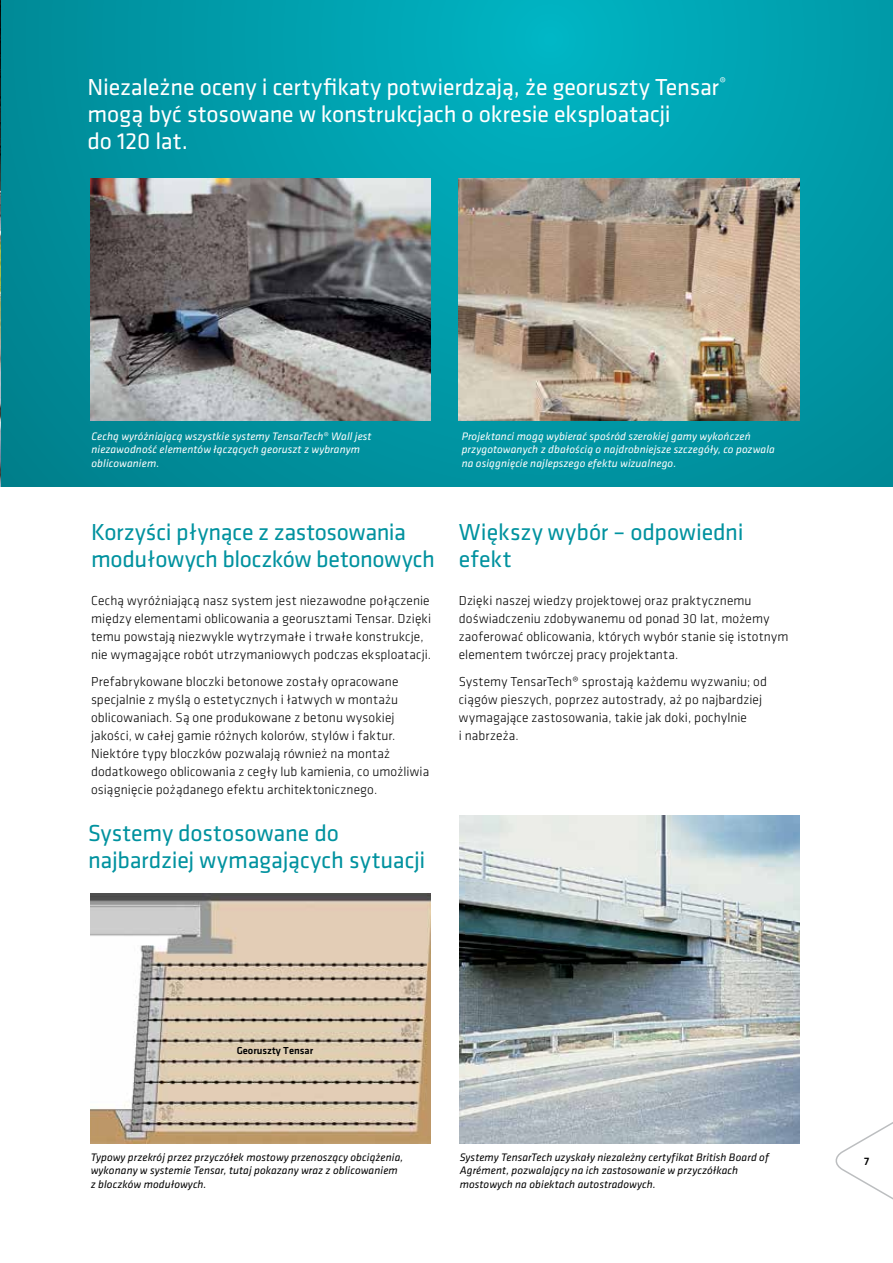
<style>
.page{position:relative;width:893px;height:1263px;background:#fff}
.page>*{position:absolute;margin:0;border:0;box-sizing:border-box;transform-origin:0 0}
.t1{font:24px/27px "Klavika";letter-spacing:-.01em;color:#00929f}
.t2{font:24px/27px "Klavika";letter-spacing:-.01em;color:#fff}
.t3{font:300 13.5px/18px "Klavika";letter-spacing:.01em;color:#000}
.t4{font:italic 11.25px/13.5px "Klavika";letter-spacing:.01em;color:#000}
.t5{font:italic 11.25px/13.5px "Klavika";letter-spacing:.01em;color:#fff}
.t6{font:500 11.25px "Klavika";color:#000}
.t7{font:500 10.5px "Klavika";color:#000}
</style>
<div class="page">
<img style="left:459px;top:815px;width:340px;height:328px">
<svg style="left:1px;top:0;width:892px;height:486px;background:#0099a7"></svg>
<img style="left:0;top:0;width:1px;height:486px">
<img style="left:91px;top:179px;width:340px;height:242px">
<img style="left:90px;top:894px;width:340px;height:249px">
<img style="left:459px;top:178px;width:340px;height:243px">
<svg style="left:835px;top:1122px;width:58px;height:78px"></svg>
<h1 class="t2" style="left:88px;top:73px;width:640px">Niezależne oceny i certyfikaty potwierdzają, że georuszty Tensar<sup>® </sup>mogą być stosowane w konstrukcjach o okresie eksploatacji<br>do 120 lat.</h1>
<p class="t5" style="left:91px;top:429px;width:282px">Cechą wyróżniającą wszystkie systemy TensarTech® Wall jest niezawodność elementów łączących georuszt z wybranym oblicowaniem.</p>
<h1 class="t1" style="left:91px;top:518px;width:345px">Korzyści płynące z zastosowania modułowych bloczków betonowych</h1>
<p class="t3" style="left:91px;top:592px;width:342px">Cechą wyróżniającą nasz system jest niezawodne połączenie między elementami oblicowania a georusztami Tensar. Dzięki temu powstają niezwykle wytrzymałe i trwałe konstrukcje, nie wymagające robót utrzymaniowych podczas eksploatacji.</p>
<p class="t3" style="left:91px;top:673px;width:340px">Prefabrykowane bloczki betonowe zostały opracowane specjalnie z myślą o estetycznych i łatwych w montażu oblicowaniach. Są one produkowane z betonu wysokiej jakości, w całej gamie różnych kolorów, stylów i faktur.<br>Niektóre typy bloczków pozwalają również na montaż dodatkowego oblicowania z cegły lub kamienia, co umożliwia osiągnięcie pożądanego efektu architektonicznego.</p>
<h1 class="t1" style="left:88px;top:819px;width:339px">Systemy dostosowane do najbardziej wymagających sytuacji</h1>
<p class="t5" style="left:462px;top:429px;width:315px">Projektanci mogą wybierać spośród szerokiej gamy wykończeń przygotowanych z dbałością o najdrobniejsze szczegóły, co pozwala na osiągnięcie najlepszego efektu wizualnego.</p>
<h1 class="t1" style="left:459px;top:518px;width:286px">Większy wybór – odpowiedni efekt</h1>
<p class="t3" style="left:459px;top:592px;width:331px">Dzięki naszej wiedzy projektowej oraz praktycznemu doświadczeniu zdobywanemu od ponad 30 lat, możemy zaoferować oblicowania, których wybór stanie się istotnym elementem twórczej pracy projektanta.</p>
<p class="t3" style="left:459px;top:673px;width:310px">Systemy TensarTech® sprostają każdemu wyzwaniu; od ciągów pieszych, poprzez autostrady, aż po najbardziej wymagające zastosowania, takie jak doki, pochylnie<br>i nabrzeża.</p>
<p class="t7" style="left:237px;top:1043px;width:78px">Georuszty Tensar</p>
<p class="t4" style="left:91px;top:1150px;width:314px">Typowy przekrój przez przyczółek mostowy przenoszący obciążenia, wykonany w systemie Tensar, tutaj pokazany wraz z oblicowaniem z bloczków modułowych.</p>
<p class="t4" style="left:460px;top:1150px;width:311px">Systemy TensarTech uzyskały niezależny certyfikat British Board of<br>Agrément, pozwalający na ich zastosowanie w przyczółkach mostowych na obiektach autostradowych.</p>
<p class="t6" style="left:864px;top:1153px;width:7px">7</p>
</div>
